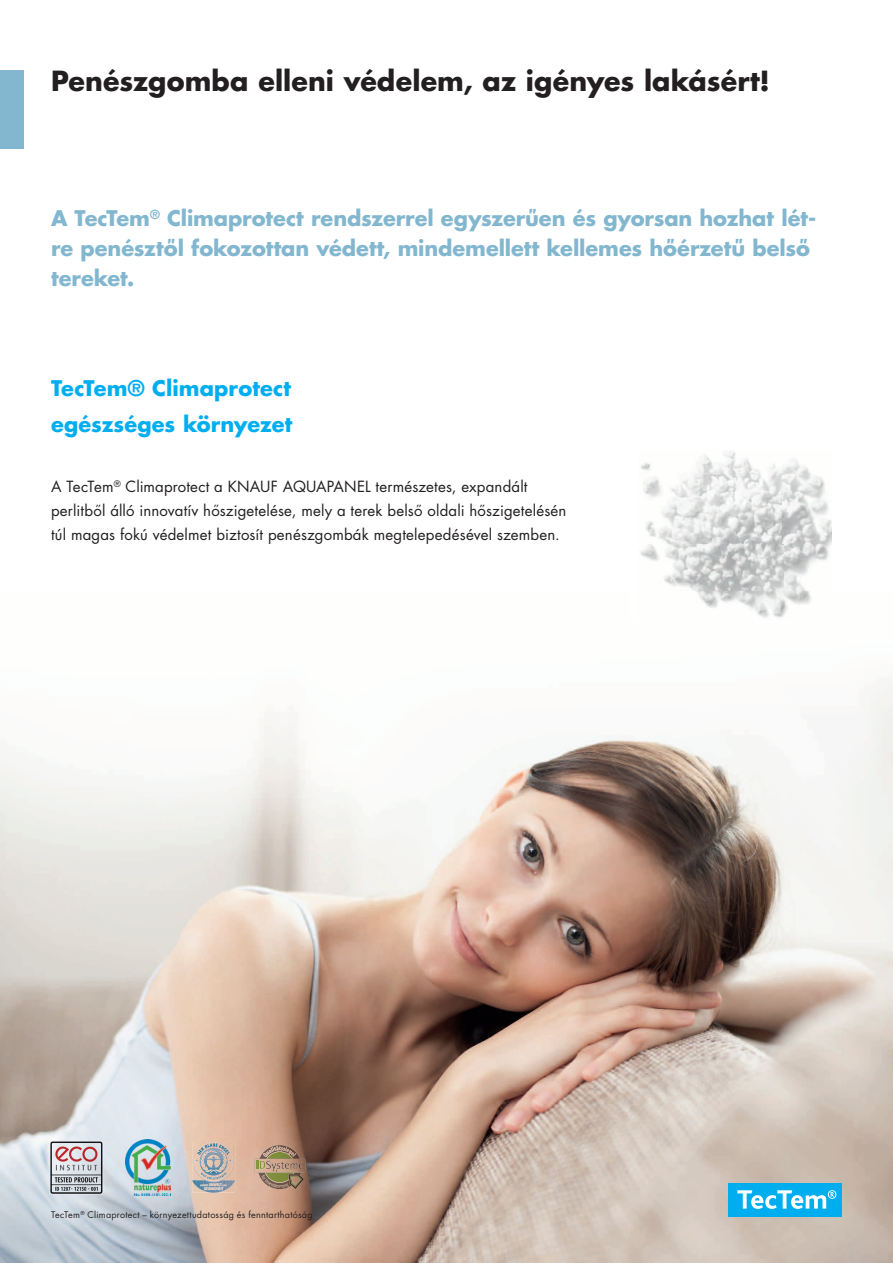
<style>
.page{position:relative;width:893px;height:1263px;background:#fff}
.page>*{position:absolute;margin:0;border:0;box-sizing:border-box;transform-origin:0 0}
.t1{font:700 27px "Futura LT Pro";letter-spacing:.005em;color:#231f20}
.t2{font:700 21px/30px "Futura LT Pro";letter-spacing:-.005em;color:#82b7cf}
.t3{font:700 21px/36px "Futura LT Pro";letter-spacing:.005em;color:#00aeef}
.t4{font:15px/24px "Futura LT Pro";letter-spacing:.01em;color:#231f20}
.t5{font:9px "Futura LT Pro";letter-spacing:.03em;color:#231f20}
</style>
<div class="page">
<img style="left:0;top:678px;width:893px;height:585px">
<img style="left:640px;top:451px;width:191px;height:167px">
<img style="left:49px;top:1140px;width:55px;height:54px">
<img style="left:125px;top:1139px;width:45px;height:56px">
<div style="left:729px;top:1183px;width:113px;height:33px;background:#00aeef"></div>
<svg style="left:737px;top:1190px;width:99px;height:19px"></svg>
<img style="left:194px;top:1142px;width:39px;height:1px">
<svg style="left:192px;top:1143px;width:44px;height:49px;background:#b9b3af"></svg>
<img style="left:259px;top:1145px;width:41px;height:1px">
<img style="left:254px;top:1159px;width:51px;height:14px">
<svg style="left:256px;top:1146px;width:47px;height:42px;background:#a58d6f"></svg>
<img style="left:288px;top:1174px;width:16px;height:15px">
<div style="left:0;top:70px;width:24px;height:78px;background:#82b7cf"></div>
<h1 class="t1" style="left:51px;top:60px;width:720px">Penészgomba elleni védelem, az igényes lakásért!</h1>
<h2 class="t2" style="left:51px;top:202px;width:767px">A TecTem<sup>®</sup> Climaprotect rendszerrel egyszerűen és gyorsan hozhat lét&shy;re penésztől fokozottan védett, mindemellett kellemes hőérzetű belső tereket.</h2>
<h2 class="t3" style="left:51px;top:369px;width:243px">TecTem® Climaprotect egészséges környezet</h2>
<p class="t4" style="left:51px;top:474px;width:517px">A TecTem<sup>®</sup> Climaprotect a KNAUF AQUAPANEL természetes, expandált perlitből álló innovatív hőszigetelése, mely a terek belső oldali hőszigetelésén túl magas fokú védelmet biztosít penészgombák megtelepedésével szemben.</p>
<p class="t5" style="left:51px;top:1209px;width:263px">TecTem<sup>®</sup> Climaprotect – környezettudatosság és fenntarthatóság</p>
</div>
